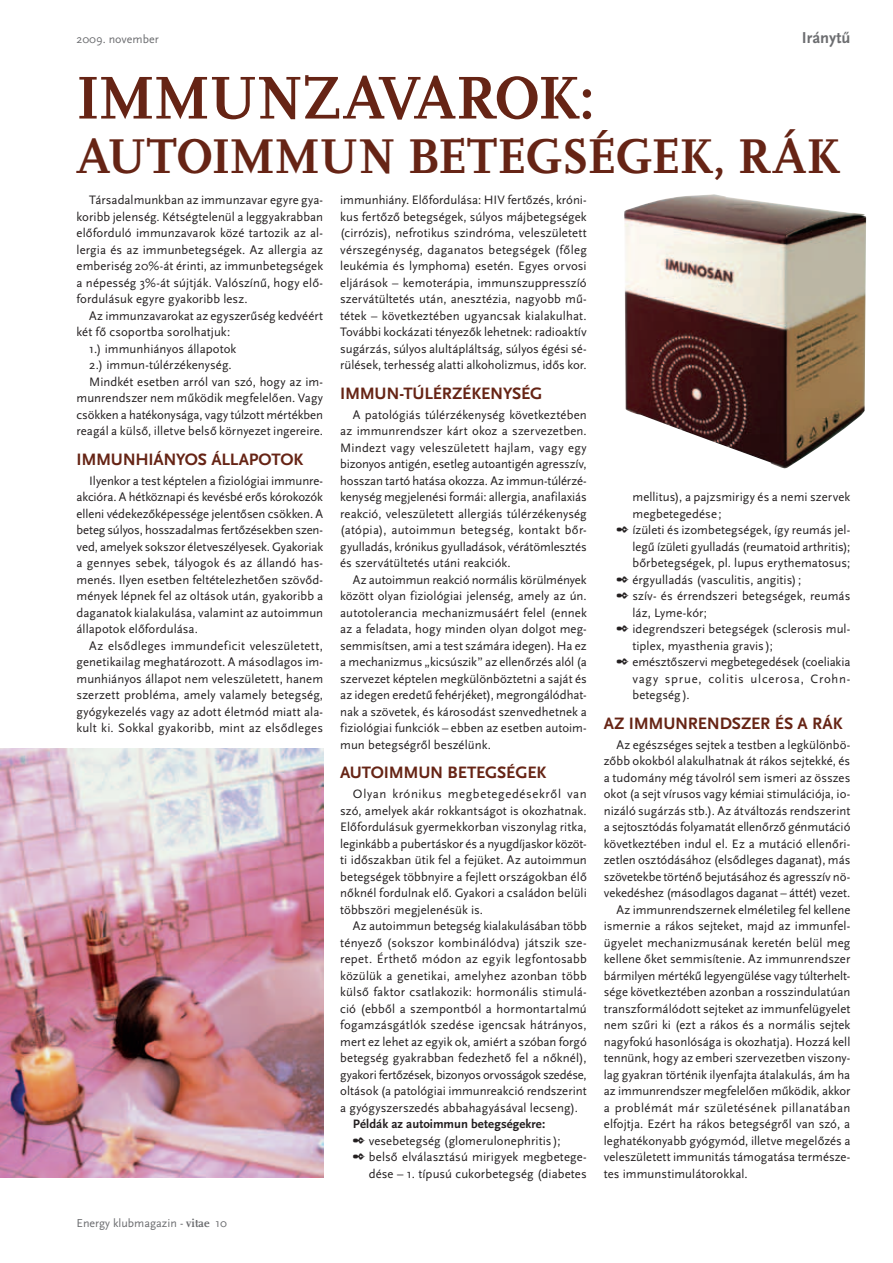
<style>
.page{position:relative;width:893px;height:1263px;background:#fff}
.page>*{position:absolute;margin:0;border:0;box-sizing:border-box;transform-origin:0 0}
.t1{font:700 63px "Scala CE";color:#662415}
.t2{font:700 51px "Scala CE";letter-spacing:-.015em;color:#662415}
.t3{font:700 17.25px "Scala Sans CE";letter-spacing:-.005em;color:#662415}
.t4{font:700 16.5px "Scala Sans CE";color:#6c6d70}
.t5{font:12.75px/16.5px "Scala Sans CE";letter-spacing:.005em;color:#231f20;text-align:justify}
.t6{font:12.75px "Scala Sans CE";letter-spacing:.03em;color:#231f20}
.t7{font:12.75px "Scala Sans CE";letter-spacing:.055em;color:#231f20}
.t8{font:700 12.75px "Scala Sans CE";letter-spacing:.005em;color:#231f20}
.t9{font:12px "Scala Sans CE";color:#6c6d70}
.s1{font-family:"Scala CE";font-weight:700}
</style>
<div class="page">
<img style="left:624px;top:194px;width:242px;height:275px">
<img style="left:0;top:749px;width:323px;height:429px">
<p class="t9" style="left:77px;top:32px;width:84px">2009. november</p>
<p class="t4" style="left:802px;top:28px;width:50px">IRÁNYTŰ</p>
<h1 class="t1" style="left:77px;top:61px;width:44px">IMM</h1>
<h1 class="t1" style="left:209px;top:61px;width:387px">UNZAVAROK:</h1>
<h2 class="t2" style="left:77px;top:126px;width:136px">AUTOIMM</h2>
<h2 class="t2" style="left:319px;top:126px;width:521px">UN BETEGSÉGEK, RÁK</h2>
<p class="t5" style="left:77px;top:192px;width:248px;text-indent:13px">Társadalmunkban az immunzavar egyre gya&shy;koribb jelenség. Kétségtelenül a leggyakrabban előforduló immunzavarok közé tartozik az al&shy;lergia és az immunbetegségek. Az allergia az emberiség 20%-át érinti, az immunbetegségek a népesség 3%-át sújtják. Valószínű, hogy elő&shy;fordulásuk egyre gyakoribb lesz.</p>
<p class="t5" style="left:89px;top:308px;width:235px">Az immunzavarokat az egyszerűség kedvéért</p>
<p class="t5" style="left:77px;top:324px;width:155px">két fő csoportba sorolhatjuk:</p>
<p class="t5" style="left:89px;top:341px;width:149px">1.) immunhiányos állapotok</p>
<p class="t5" style="left:89px;top:357px;width:144px">2.) immun-túlérzékenység.</p>
<p class="t5" style="left:89px;top:374px;width:235px">Mindkét esetben arról van szó, hogy az im-</p>
<p class="t5" style="left:77px;top:390px;width:248px">munrendszer nem működik megfelelően. Vagy</p>
<p class="t5" style="left:77px;top:407px;width:248px">csökken a hatékonysága, vagy túlzott mértékben</p>
<p class="t5" style="left:77px;top:423px;width:248px">reagál a külső, illetve belső környezet ingereire.</p>
<h3 class="t3" style="left:77px;top:449px;width:18px">IMMUNHIÁNYOS</h3>
<h3 class="t3" style="left:211px;top:449px;width:11px">ÁLLA</h3>
<h3 class="t3" style="left:249px;top:449px;width:22px">POTOK</h3>
<p class="t5" style="left:77px;top:473px;width:248px;text-indent:13px">Ilyenkor a test képtelen a fiziológiai immunre&shy;akcióra. A hétköznapi és kevésbé erős kórokozók elleni védekezőképessége jelentősen csökken. A beteg súlyos, hosszadalmas fertőzésekben szen&shy;ved, amelyek sokszor életveszélyesek. Gyakoriak a gennyes sebek, tályogok és az állandó has&shy;menés. Ilyen esetben feltételezhetően szövőd&shy;mények lépnek fel az oltások után, gyakoribb a daganatok kialakulása, valamint az autoimmun állapotok előfordulása.</p>
<p class="t5" style="left:77px;top:638px;width:248px;text-indent:13px">Az elsődleges immundeficit veleszületett, genetikailag meghatározott. A másodlagos im&shy;munhiányos állapot nem veleszületett, hanem szerzett probléma, amely valamely betegség, gyógykezelés vagy az adott életmód miatt ala&shy;kult ki. Sokkal gyakoribb, mint az elsődleges</p>
<p class="t9" style="left:77px;top:1217px;width:152px">Energy klubmagazin - <span class="s1">vitae</span> 10</p>
<p class="t5" style="left:340px;top:192px;width:248px">immunhiány. Előfordulása: HIV fertőzés, króni&shy;kus fertőző betegségek, súlyos májbetegségek (cirrózis), nefrotikus szindróma, veleszületett vérszegénység, daganatos betegségek (főleg leukémia és lymphoma) esetén. Egyes orvosi eljárások – kemoterápia, immunszuppresszíó szervátültetés után, anesztézia, nagyobb mű&shy;tétek – következtében ugyancsak kialakulhat.<br>További kockázati tényezők lehetnek: radioaktív sugárzás, súlyos alultápláltság, súlyos égési sé&shy;rülések, terhesség alatti alkoholizmus, idős kor.</p>
<h3 class="t3" style="left:340px;top:383px;width:19px">IMMUN</h3>
<h3 class="t3" style="left:400px;top:383px;width:15px">-TÚLÉRZÉKENYSÉG</h3>
<p class="t5" style="left:340px;top:407px;width:248px;text-indent:13px">A patológiás túlérzékenység következtében az immunrendszer kárt okoz a szervezetben.<br>Mindezt vagy veleszületett hajlam, vagy egy bizonyos antigén, esetleg autoantigén agresszív, hosszan tartó hatása okozza. Az immun-túlérzé&shy;kenység megjelenési formái: allergia, anafilaxiás reakció, veleszületett allergiás túlérzékenység (atópia), autoimmun betegség, kontakt bőr&shy;gyulladás, krónikus gyulladások, vérátömlesztés és szervátültetés utáni reakciók.</p>
<p class="t5" style="left:340px;top:572px;width:248px;text-indent:13px">Az autoimmun reakció normális körülmények között olyan fiziológiai jelenség, amely az ún. autotolerancia mechanizmusáért felel (ennek az a feladata, hogy minden olyan dolgot meg&shy;semmisítsen, ami a test számára idegen). Ha ez a mechanizmus „kicsúszik” az ellenőrzés alól (a szervezet képtelen megkülönböztetni a saját és az idegen eredetű fehérjéket), megrongálódhat&shy;nak a szövetek, és károsodást szenvedhetnek a fiziológiai funkciók – ebben az esetben autoim&shy;mun betegségről beszélünk.</p>
<h3 class="t3" style="left:340px;top:763px;width:23px">AUTOIMMUN</h3>
<h3 class="t3" style="left:448px;top:763px;width:11px">BETEGSÉGEK</h3>
<p class="t5" style="left:340px;top:786px;width:248px;text-indent:13px">Olyan krónikus megbetegedésekről van szó, amelyek akár rokkantságot is okozhatnak.<br>Előfordulásuk gyermekkorban viszonylag ritka, leginkább a pubertáskor és a nyugdíjaskor közöt&shy;ti időszakban ütik fel a fejüket. Az autoimmun betegségek többnyire a fejlett országokban élő nőknél fordulnak elő. Gyakori a családon belüli többszöri megjelenésük is.</p>
<p class="t5" style="left:340px;top:918px;width:248px;text-indent:13px">Az autoimmun betegség kialakulásában több tényező (sokszor kombinálódva) játszik sze&shy;repet. Érthető módon az egyik legfontosabb közülük a genetikai, amelyhez azonban több külső faktor csatlakozik: hormonális stimulá&shy;ció (ebből a szempontból a hormontartalmú fogamzásgátlók szedése igencsak hátrányos, mert ez lehet az egyik ok, amiért a szóban forgó betegség gyakrabban fedezhető fel a nőknél), gyakori fertőzések, bizonyos orvosságok szedése, oltások (a patológiai immunreakció rendszerint a gyógyszerszedés abbahagyásával lecseng).</p>
<p class="t8" style="left:353px;top:1117px;width:194px">PÉLDÁK AZ AUTOIMMUN BETEGSÉGEKRE:</p>
<p class="t5" style="left:353px;top:1133px;width:209px">✒ vesebetegség (glomerulonephritis );</p>
<p class="t5" style="left:353px;top:1149px;width:235px">✒ belső elválasztású mirigyek megbetege-</p>
<p class="t5" style="left:369px;top:1166px;width:219px">dése – 1. típusú cukorbetegség (diabetes</p>
<p class="t5" style="left:632px;top:489px;width:219px">mellitus), a pajzsmirigy és a nemi szervek</p>
<p class="t5" style="left:632px;top:506px;width:91px">megbetegedése ;</p>
<p class="t5" style="left:617px;top:522px;width:235px">✒ ízületi és izombetegségek, így reumás jel-</p>
<p class="t5" style="left:632px;top:539px;width:220px">legű ízületi gyulladás (reumatoid arthritis);</p>
<p class="t5" style="left:632px;top:555px;width:219px">bőrbetegségek, pl. lupus erythematosus;</p>
<p class="t5" style="left:617px;top:572px;width:186px">✒ érgyulladás (vasculitis, angitis);</p>
<p class="t5" style="left:617px;top:588px;width:235px">✒ szív- és érrendszeri betegségek, reumás</p>
<p class="t5" style="left:632px;top:605px;width:76px">láz, Lyme-kór;</p>
<p class="t5" style="left:617px;top:621px;width:235px">✒ idegrendszeri betegségek (sclerosis mul-</p>
<p class="t5" style="left:632px;top:638px;width:142px">tiplex, myasthenia gravis );</p>
<p class="t5" style="left:617px;top:654px;width:235px">✒ emésztőszervi megbetegedések (coeliakia</p>
<p class="t7" style="left:632px;top:672px;width:220px">vagy sprue, colitis ulcerosa, Crohn-</p>
<p class="t5" style="left:632px;top:687px;width:59px">betegség ).</p>
<h3 class="t3" style="left:604px;top:713px;width:37px">AZ IMMUNRENDSZER</h3>
<h3 class="t3" style="left:775px;top:713px;width:49px">ÉS ARÁK</h3>
<p class="t5" style="left:617px;top:737px;width:235px">Az egészséges sejtek a testben a legkülönbö-</p>
<p class="t5" style="left:604px;top:753px;width:248px">zőbb okokból alakulhatnak át rákos sejtekké, és</p>
<p class="t5" style="left:604px;top:770px;width:248px">a tudomány még távolról sem ismeri az összes</p>
<p class="t5" style="left:604px;top:786px;width:248px">okot (a sejt vírusos vagy kémiai stimulációja, io-</p>
<p class="t5" style="left:604px;top:803px;width:248px">nizáló sugárzás stb.). Az átváltozás rendszerint</p>
<p class="t5" style="left:604px;top:819px;width:248px">a sejtosztódás folyamatát ellenőrző génmutáció</p>
<p class="t5" style="left:604px;top:836px;width:248px">következtében indul el. Ez a mutáció ellenőri-</p>
<p class="t5" style="left:604px;top:852px;width:248px">zetlen osztódásához (elsődleges daganat), más</p>
<p class="t5" style="left:604px;top:869px;width:248px">szövetekbe történő bejutásához és agresszív nö-</p>
<p class="t5" style="left:604px;top:885px;width:248px">vekedéshez (másodlagos daganat – áttét) vezet.</p>
<p class="t5" style="left:617px;top:902px;width:235px">Az immunrendszernek elméletileg fel kellene</p>
<p class="t5" style="left:604px;top:918px;width:248px">ismernie a rákos sejteket, majd az immunfel-</p>
<p class="t5" style="left:604px;top:935px;width:248px">ügyelet mechanizmusának keretén belül meg</p>
<p class="t5" style="left:604px;top:951px;width:248px">kellene őket semmisítenie. Az immunrendszer</p>
<p class="t5" style="left:604px;top:968px;width:248px">bármilyen mértékű legyengülése vagy túlterhelt-</p>
<p class="t5" style="left:604px;top:984px;width:248px">sége következtében azonban a rosszindulatúan</p>
<p class="t5" style="left:604px;top:1001px;width:248px">transzformálódott sejteket az immunfelügyelet</p>
<p class="t5" style="left:604px;top:1017px;width:248px">nem szűri ki (ezt a rákos és a normális sejtek</p>
<p class="t5" style="left:604px;top:1034px;width:248px">nagyfokú hasonlósága is okozhatja). Hozzá kell</p>
<p class="t5" style="left:604px;top:1050px;width:248px">tennünk, hogy az emberi szervezetben viszony-</p>
<p class="t5" style="left:604px;top:1067px;width:248px">lag gyakran történik ilyenfajta átalakulás, ám ha</p>
<p class="t5" style="left:604px;top:1083px;width:248px">az immunrendszer megfelelően működik, akkor</p>
<p class="t6" style="left:604px;top:1101px;width:248px">a problémát már születésének pillanatában</p>
<p class="t5" style="left:604px;top:1116px;width:248px">elfojtja. Ezért ha rákos betegségről van szó, a</p>
<p class="t5" style="left:604px;top:1133px;width:248px">leghatékonyabb gyógymód, illetve megelőzés a</p>
<p class="t5" style="left:604px;top:1149px;width:248px">veleszületett immunitás támogatása természe-</p>
<p class="t5" style="left:604px;top:1166px;width:145px">tes immunstimulátorokkal.</p>
</div>
